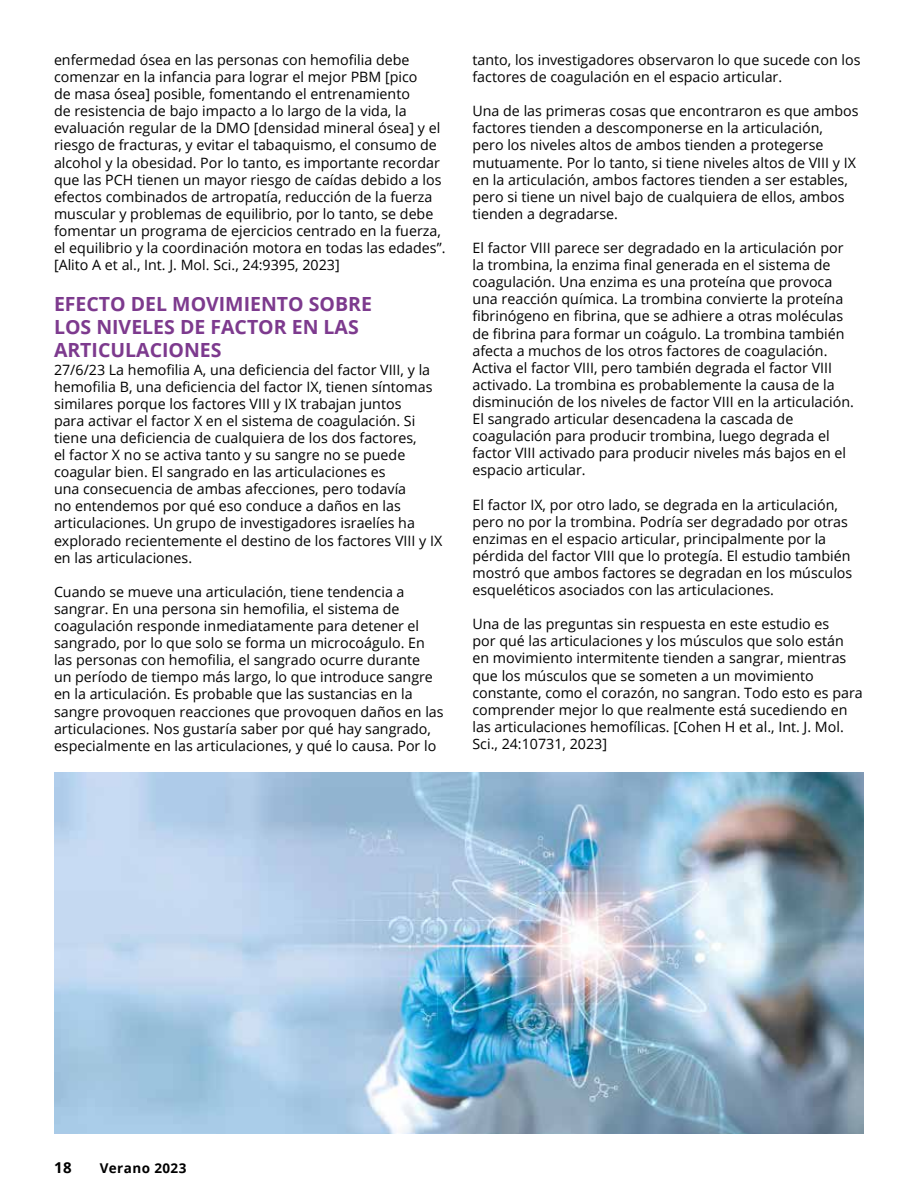
<style>
.page{position:relative;width:918px;height:1188px;background:#fff}
.page>*{position:absolute;margin:0;border:0;box-sizing:border-box;transform-origin:0 0}
.t1{font:700 19.5px/23.4px "Open Sans";color:#7d3a8e}
.t2{font:700 15px "Open Sans";color:#000}
.t3{font:14.25px/17.1px "Open Sans";color:#000}
.t4{font:700 13.5px "Open Sans";letter-spacing:.03em;color:#000}
</style>
<div class="page">
<img style="left:54px;top:772px;width:810px;height:362px">
<p class="t3" style="left:54px;top:51px;width:393px">enfermedad ósea en las personas con hemofilia debe comenzar en la infancia para lograr el mejor PBM [pico<br>de masa ósea] posible, fomentando el entrenamiento<br>de resistencia de bajo impacto a lo largo de la vida, la evaluación regular de la DMO [densidad mineral ósea] y el riesgo de fracturas, y evitar el tabaquismo, el consumo de alcohol y la obesidad. Por lo tanto, es importante recordar que las PCH tienen un mayor riesgo de caídas debido a los efectos combinados de artropatía, reducción de la fuerza muscular y problemas de equilibrio, por lo tanto, se debe fomentar un programa de ejercicios centrado en la fuerza, el equilibrio y la coordinación motora en todas las edades”. [Alito A et al., Int. J. Mol. Sci., 24:9395, 2023]</p>
<h1 class="t1" style="left:54px;top:291px;width:319px">EFECTO DEL MOVIMIENTO SOBRE<br>LOS NIVELES DE FACTOR EN LAS<br>ARTICULACIONES</h1>
<p class="t3" style="left:54px;top:360px;width:390px">27/6/23 La hemofilia A, una deficiencia del factor VIII, y la hemofilia B, una deficiencia del factor IX, tienen síntomas similares porque los factores VIII y IX trabajan juntos<br>para activar el factor X en el sistema de coagulación. Si tiene una deficiencia de cualquiera de los dos factores,<br>el factor X no se activa tanto y su sangre no se puede coagular bien. El sangrado en las articulaciones es<br>una consecuencia de ambas afecciones, pero todavía<br>no entendemos por qué eso conduce a daños en las articulaciones. Un grupo de investigadores israelíes ha explorado recientemente el destino de los factores VIII y IX en las articulaciones.</p>
<p class="t3" style="left:54px;top:583px;width:391px">Cuando se mueve una articulación, tiene tendencia a sangrar. En una persona sin hemofilia, el sistema de coagulación responde inmediatamente para detener el sangrado, por lo que solo se forma un microcoágulo. En las personas con hemofilia, el sangrado ocurre durante<br>un período de tiempo más largo, lo que introduce sangre en la articulación. Es probable que las sustancias en la sangre provoquen reacciones que provoquen daños en las articulaciones. Nos gustaría saber por qué hay sangrado, especialmente en las articulaciones, y qué lo causa. Por lo</p>
<p class="t3" style="left:472px;top:51px;width:390px">tanto, los investigadores observaron lo que sucede con los factores de coagulación en el espacio articular.</p>
<p class="t3" style="left:472px;top:102px;width:388px">Una de las primeras cosas que encontraron es que ambos factores tienden a descomponerse en la articulación,<br>pero los niveles altos de ambos tienden a protegerse mutuamente. Por lo tanto, si tiene niveles altos de VIII y IX en la articulación, ambos factores tienden a ser estables, pero si tiene un nivel bajo de cualquiera de ellos, ambos tienden a degradarse.</p>
<p class="t3" style="left:472px;top:239px;width:383px">El factor VIII parece ser degradado en la articulación por la trombina, la enzima final generada en el sistema de coagulación. Una enzima es una proteína que provoca una reacción química. La trombina convierte la proteína fibrinógeno en fibrina, que se adhiere a otras moléculas de fibrina para formar un coágulo. La trombina también afecta a muchos de los otros factores de coagulación.<br>Activa el factor VIII, pero también degrada el factor VIII activado. La trombina es probablemente la causa de la disminución de los niveles de factor VIII en la articulación.<br>El sangrado articular desencadena la cascada de coagulación para producir trombina, luego degrada el factor VIII activado para producir niveles más bajos en el espacio articular.</p>
<p class="t3" style="left:472px;top:495px;width:381px">El factor IX, por otro lado, se degrada en la articulación, pero no por la trombina. Podría ser degradado por otras enzimas en el espacio articular, principalmente por la pérdida del factor VIII que lo protegía. El estudio también mostró que ambos factores se degradan en los músculos esqueléticos asociados con las articulaciones.</p>
<p class="t3" style="left:472px;top:615px;width:392px">Una de las preguntas sin respuesta en este estudio es<br>por qué las articulaciones y los músculos que solo están en movimiento intermitente tienden a sangrar, mientras que los músculos que se someten a un movimiento constante, como el corazón, no sangran. Todo esto es para comprender mejor lo que realmente está sucediendo en las articulaciones hemofílicas. [Cohen H et al., Int. J. Mol.<br>Sci., 24:10731, 2023]</p>
<p class="t2" style="left:54px;top:1157px;width:19px">18</p>
<p class="t4" style="left:100px;top:1158px;width:88px">Verano 2023</p>
</div>
